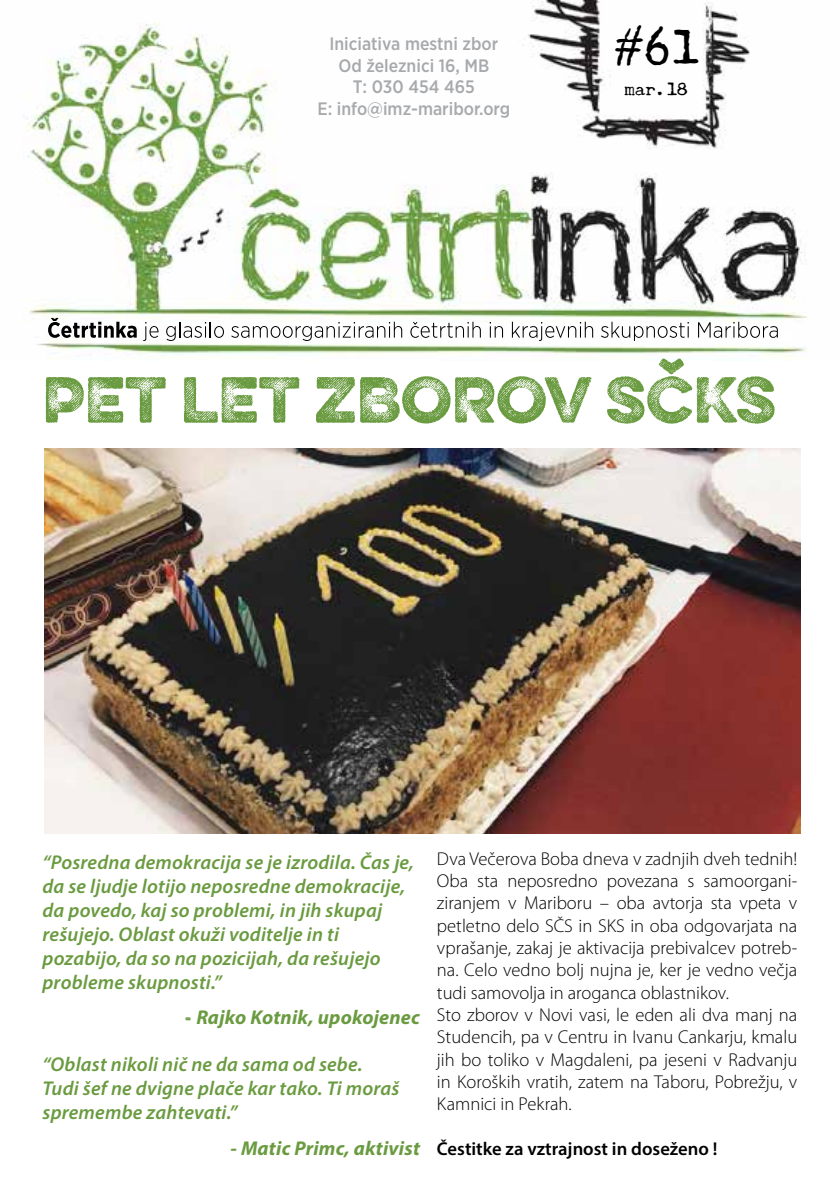
<style>
.page{position:relative;width:840px;height:1191px;background:#fff}
.page>*{position:absolute;margin:0;border:0;box-sizing:border-box;transform-origin:0 0}
.t1{font:300 58px "Eveleth Slant";color:#6a9b40}
.t2{font:48px "Underwood Champion";color:#000}
.t3{font:italic 600 20px/24px "Myriad Pro";letter-spacing:.01em;color:#6a9b40}
.t4{font:italic 700 20px "Myriad Pro";letter-spacing:.01em;color:#6a9b40}
.t5{font:300 18.6px/22.4px "Myriad Pro";color:#000}
.t6{font:600 18.6px "Myriad Pro";color:#000}
.t7{font:500 18px/21.6px "Gotham Narrow";color:#a7a9ac;text-align:center}
.t8{font:18px "Underwood Champion";color:#000}
.s1{font-family:"Eveleth Slant";font-weight:300;font-style:normal;font-size:16px}
</style>
<div class="page">
<img style="left:23px;top:0;width:784px;height:359px">
<svg style="left:48px;top:318px;width:89px;height:20px"></svg>
<svg style="left:143px;top:322px;width:15px;height:19px"></svg>
<svg style="left:166px;top:322px;width:58px;height:19px"></svg>
<svg style="left:231px;top:322px;width:171px;height:19px"></svg>
<svg style="left:410px;top:322px;width:70px;height:16px"></svg>
<svg style="left:489px;top:322px;width:13px;height:15px"></svg>
<svg style="left:511px;top:322px;width:82px;height:19px"></svg>
<svg style="left:600px;top:322px;width:88px;height:19px"></svg>
<svg style="left:697px;top:322px;width:80px;height:16px"></svg>
<img style="left:45px;top:448px;width:754px;height:385px">
<div style="left:780px;top:332px;width:11px;height:9px;background:#fff"></div>
<p class="t7" style="left:317px;top:33px;width:194px">Iniciativa mestni zbor<br>Od železnici 16, MB<br>T: 030 454 465<br>E: info@imz-maribor.org</p>
<h2 class="t2" style="left:615px;top:18px;width:86px">#61</h2>
<p class="t8" style="left:624px;top:79px;width:65px">mar.18</p>
<h1 class="t1" style="left:42px;top:355px;width:734px">PET LET ZBOROV SČKS</h1>
<p class="t3" style="left:42px;top:849px;width:373px">“Posredna demokracija se je izrodila. Čas je, da se ljudje lotijo neposredne demokracije, da povedo, kaj so problemi, in jih skupaj rešujejo. Oblast okuži voditelje in ti pozabijo, da so na pozicijah, da rešujejo probleme skupnosti.”</p>
<p class="t4" style="left:185px;top:1004px;width:236px"><span class="s1">-</span> Rajko Kotnik, upokojenec</p>
<p class="t3" style="left:42px;top:1052px;width:358px">“Oblast nikoli nič ne da sama od sebe.<br>Tudi šef ne dvigne plače kar tako. Ti moraš spremembe zahtevati.”</p>
<p class="t4" style="left:230px;top:1135px;width:191px">- Matic Primc, aktivist</p>
<p class="t5" style="left:436px;top:847px;width:361px">Dva Večerova Boba dneva v zadnjih dveh tednih!<br>Oba sta neposredno povezana s samoorgani&shy;ziranjem v Mariboru – oba avtorja sta vpeta v petletno delo SČS in SKS in oba odgovarjata na vprašanje, zakaj je aktivacija prebivalcev potreb&shy;na. Celo vedno bolj nujna je, ker je vedno večja tudi samovolja in aroganca oblastnikov.<br>Sto zborov v Novi vasi, le eden ali dva manj na Studencih, pa v Centru in Ivanu Cankarju, kmalu jih bo toliko v Magdaleni, pa jeseni v Radvanju in Koroških vratih, zatem na Taboru, Pobrežju, v Kamnici in Pekrah.</p>
<p class="t6" style="left:436px;top:1136px;width:282px">Čestitke za vztrajnost in doseženo !</p>
</div>
